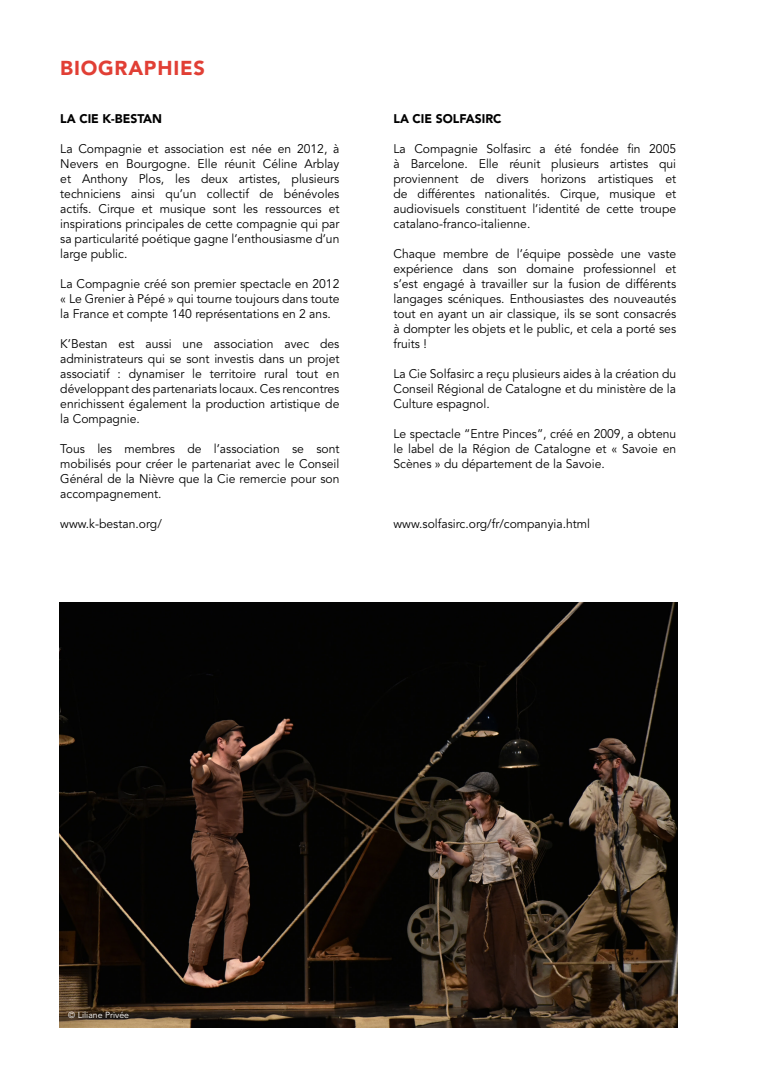
<style>
.page{position:relative;width:780px;height:1088px;background:#fff}
.page>*{position:absolute;margin:0;border:0;box-sizing:border-box;transform-origin:0 0}
.t1{font:900 20px "Avenir LT Pro";letter-spacing:.04em;color:#e13f35}
.t2{font:12.5px/15px "Avenir LT Pro";color:#000001;text-align:justify}
.t3{font:900 12.5px "Avenir LT Pro";color:#000001}
.t4{font:8.75px "Avenir LT Pro";color:#fff}
</style>
<div class="page">
<img style="left:59px;top:602px;width:618px;height:425px">
<p class="t1" style="left:60px;top:56px;width:146px">BIOGRAPHIES</p>
<p class="t3" style="left:60px;top:111px;width:103px">LA CIE K-BESTAN</p>
<p class="t2" style="left:60px;top:141px;width:281px">La Compagnie et association est née en 2012, à Nevers en Bourgogne. Elle réunit Céline Arblay et Anthony Plos, les deux artistes, plusieurs techniciens ainsi qu’un collectif de bénévoles actifs. Cirque et musique sont les ressources et inspirations principales de cette compagnie qui par sa particularité poétique gagne l’enthousiasme d’un large public.</p>
<p class="t2" style="left:60px;top:276px;width:281px">La Compagnie créé son premier spectacle en 2012 « Le Grenier à Pépé » qui tourne toujours dans toute la France et compte 140 représentations en 2 ans.</p>
<p class="t2" style="left:60px;top:336px;width:281px">K’Bestan est aussi une association avec des administrateurs qui se sont investis dans un projet associatif : dynamiser le territoire rural tout en développant des partenariats locaux. Ces rencontres enrichissent également la production artistique de la Compagnie.</p>
<p class="t2" style="left:60px;top:441px;width:281px">Tous les membres de l’association se sont mobilisés pour créer le partenariat avec le Conseil Général de la Nièvre que la Cie remercie pour son accompagnement.</p>
<p class="t2" style="left:60px;top:516px;width:103px">www.k-bestan.org/</p>
<p class="t3" style="left:393px;top:111px;width:110px">LA CIE SOLFASIRC</p>
<p class="t2" style="left:393px;top:141px;width:284px">La Compagnie Solfasirc a été fondée fin 2005 à Barcelone. Elle réunit plusieurs artistes qui proviennent de divers horizons artistiques et de différentes nationalités. Cirque, musique et audiovisuels constituent l’identité de cette troupe catalano-franco-italienne.</p>
<p class="t2" style="left:393px;top:246px;width:284px">Chaque membre de l’équipe possède une vaste expérience dans son domaine professionnel et s’est engagé à travailler sur la fusion de différents langages scéniques. Enthousiastes des nouveautés tout en ayant un air classique, ils se sont consacrés à dompter les objets et le public, et cela a porté ses fruits !</p>
<p class="t2" style="left:393px;top:366px;width:284px">La Cie Solfasirc a reçu plusieurs aides à la création du Conseil Régional de Catalogne et du ministère de la Culture espagnol.</p>
<p class="t2" style="left:393px;top:426px;width:284px">Le spectacle “Entre Pinces”, créé en 2009, a obtenu le label de la Région de Catalogne et « Savoie en Scènes » du département de la Savoie.</p>
<p class="t2" style="left:393px;top:516px;width:198px">www.solfasirc.org/fr/companyia.html</p>
<p class="t4" style="left:68px;top:1010px;width:62px">© Liliane Privée</p>
</div>
